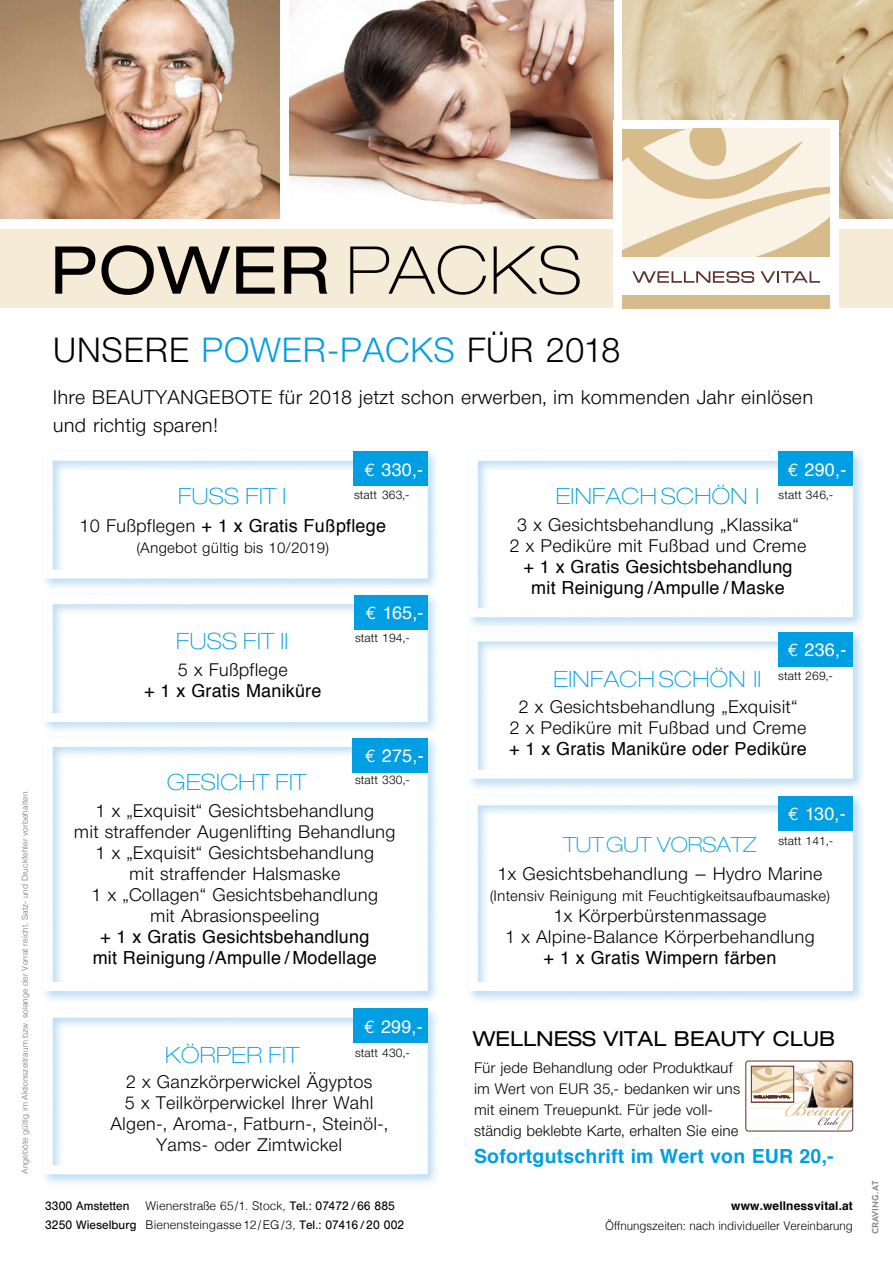
<style>
.page{position:relative;width:893px;height:1263px;background:#fff}
.page>*{position:absolute;margin:0;border:0;box-sizing:border-box;transform-origin:0 0}
.t1{font:expanded 66px "Helvetica Neue";letter-spacing:.02em;color:#000}
.t2{font:300 34.5px "Neue Helvetica BQ";letter-spacing:.01em;color:#000}
.t3{font:100 expanded 22.5px "Helvetica Neue";letter-spacing:.015em;color:#009fe3}
.t4{font:100 expanded 21px "Helvetica Neue";color:#009fe3}
.t5{font:expanded 20.7px "Helvetica Neue";color:#000}
.t6{font:300 19.5px/27.3px "Neue Helvetica BQ";letter-spacing:.01em;color:#000}
.t7{font:700 19.5px "Helvetica";letter-spacing:.01em;color:#009fe3}
.t8{font:300 18px/21px "Neue Helvetica BQ";letter-spacing:.01em;color:#000;text-align:center}
.t9{font:18px/21px "Helvetica";letter-spacing:.01em;color:#000;text-align:center}
.t10{font:18px "Helvetica";letter-spacing:.01em;color:#fff}
.t11{font:300 15px/21px "Neue Helvetica BQ";color:#000}
.t12{font:300 12px "Neue Helvetica BQ";letter-spacing:.01em;color:#000}
.t13{font:12px "Helvetica BQ";letter-spacing:.005em;color:#000}
.t14{font:300 12px "Helvetica";letter-spacing:-.005em;color:#000;scale:.96 1}
.t15{font:300 12px "Helvetica";letter-spacing:-.005em;color:#000}
.t16{font:700 12px "Helvetica";letter-spacing:.01em;color:#000}
.t17{font:700 9px "Brandon Grotesque";color:#878787}
.t18{font:300 8.25px "Helvetica";letter-spacing:.005em;color:#706f6f}
.s1{font-weight:100}
.s2{color:#009fe3}
.s3{font-family:"Euro Mono"}
.s4{font-family:"Neue Helvetica BQ";font-weight:300}
.s5{font-family:"Helvetica BQ";font-weight:400}
.s6{font-family:"Helvetica";font-weight:300}
</style>
<div class="page">
<img style="left:290px;top:0;width:323px;height:218px">
<img style="left:623px;top:0;width:270px;height:218px">
<div style="left:0;top:229px;width:613px;height:79px;background:#f6ebd7"></div>
<div style="left:839px;top:229px;width:54px;height:79px;background:#f6ebd7"></div>
<img style="left:0;top:0;width:279px;height:218px">
<div style="left:613px;top:120px;width:226px;height:196px;background:#fff"></div>
<div style="left:622px;top:129px;width:208px;height:179px;background:#d8bb8b"></div>
<div style="left:622px;top:257px;width:208px;height:38px;background:#fff"></div>
<svg style="left:622px;top:129px;width:208px;height:154px"></svg>
<img style="left:782px;top:1061px;width:71px;height:5px">
<div style="left:746px;top:1061px;width:107px;height:70px;border:1px solid #5d2f2d;border-radius:3px"></div>
<hr style="left:746px;top:1107px;width:107px;height:1px;background:#faefda">
<svg style="left:751px;top:1066px;width:102px;height:64px"></svg>
<div style="left:40px;top:734px;width:401px;height:270px;background:#a2cff0;opacity:.75"></div>
<div style="left:352px;top:738px;width:76px;height:34px;background:#009fe3"></div>
<div style="left:40px;top:1005px;width:401px;height:182px;background:#a2cff0;opacity:.75"></div>
<div style="left:44px;top:1009px;width:384px;height:165px;border:9px solid #fff"></div>
<div style="left:353px;top:1009px;width:75px;height:34px;background:#009fe3"></div>
<div style="left:40px;top:591px;width:401px;height:144px;background:#a2cff0;opacity:.75"></div>
<div style="left:354px;top:595px;width:74px;height:34px;background:#009fe3"></div>
<div style="left:40px;top:448px;width:401px;height:143px;background:#a2cff0;opacity:.75"></div>
<div style="left:44px;top:452px;width:384px;height:126px;border:9px solid #fff"></div>
<div style="left:353px;top:452px;width:75px;height:34px;background:#009fe3"></div>
<div style="left:465px;top:448px;width:401px;height:182px;background:#a2cff0;opacity:.75"></div>
<div style="left:778px;top:452px;width:75px;height:34px;background:#009fe3"></div>
<div style="left:465px;top:629px;width:401px;height:163px;background:#a2cff0;opacity:.75"></div>
<div style="left:778px;top:632px;width:75px;height:35px;background:#009fe3"></div>
<div style="left:465px;top:792px;width:401px;height:212px;background:#a2cff0;opacity:.75"></div>
<div style="left:778px;top:796px;width:75px;height:34px;background:#009fe3"></div>
<p class="t18" style="left:18px;top:1174px;width:386px;rotate:-90deg">Angeböte gültig im Aktionszeitraum bzw. solange der Vorrat reicht. Satz- und Druckfehler vorbehalten.</p>
<h1 class="t1" style="left:50px;top:230px;width:533px">POWER <span class="s1">PACKS</span></h1>
<h2 class="t2" style="left:53px;top:328px;width:569px">UNSERE <span class="s2">POWER-PACKS</span> FÜR 2018</h2>
<p class="t6" style="left:53px;top:384px;width:762px">Ihre BEAUTYANGEBOTE für 2018 jetzt schon erwerben, im kommenden Jahr einlösen und richtig sparen!</p>
<p class="t10" style="left:788px;top:455px;width:60px"><span class="s3">€</span> 290,-</p>
<p class="t12" style="left:779px;top:487px;width:56px">statt 346,-</p>
<p class="t10" style="left:365px;top:455px;width:60px"><span class="s3">€</span> 330,-</p>
<p class="t12" style="left:354px;top:488px;width:57px">statt 363,-</p>
<p class="t3" style="left:556px;top:483px;width:205px">EINFACH SCHÖN I</p>
<p class="t8" style="left:510px;top:514px;width:298px">3 x Gesichtsbehandlung „Klassika“<br>2 x Pediküre mit Fußbad und Creme</p>
<p class="t9" style="left:523px;top:556px;width:271px">+ 1 x Gratis Gesichtsbehandlung mit Reinigung / Ampulle / Maske</p>
<p class="t3" style="left:178px;top:483px;width:110px">FUSS FIT I</p>
<p class="t9" style="left:80px;top:515px;width:308px"><span class="s4">10 Fußpflegen</span> + 1 x Gratis Fußpflege</p>
<p class="t11" style="left:136px;top:537px;width:194px">(Angebot gültig bis 10/2019)</p>
<p class="t3" style="left:176px;top:627px;width:114px">FUSS FIT II</p>
<p class="t8" style="left:178px;top:659px;width:112px">5 x Fußpflege</p>
<p class="t9" style="left:144px;top:681px;width:179px">+ 1 x Gratis Maniküre</p>
<p class="t10" style="left:366px;top:599px;width:59px"><span class="s3">€</span> 165,-</p>
<p class="t12" style="left:355px;top:630px;width:56px">statt 194,-</p>
<p class="t10" style="left:365px;top:742px;width:60px"><span class="s3">€</span> 275,-</p>
<p class="t12" style="left:355px;top:773px;width:56px">statt 330,-</p>
<p class="t3" style="left:167px;top:769px;width:141px">GESICHT FIT</p>
<p class="t8" style="left:74px;top:800px;width:323px">1 x „Exquisit“ Gesichtsbehandlung<br>mit straffender Augenlifting Behandlung 1 x „Exquisit“ Gesichtsbehandlung<br>mit straffender Halsmaske<br>1 x „Collagen“ Gesichtsbehandlung<br>mit Abrasionspeeling</p>
<p class="t9" style="left:93px;top:926px;width:286px">+ 1 x Gratis Gesichtsbehandlung mit Reinigung / Ampulle / Modellage</p>
<p class="t10" style="left:364px;top:1012px;width:60px"><span class="s3">€</span> 299,-</p>
<p class="t12" style="left:355px;top:1045px;width:56px">statt 430,-</p>
<p class="t3" style="left:165px;top:1042px;width:136px">KÖRPER FIT</p>
<p class="t8" style="left:110px;top:1071px;width:279px">2 x Ganzkörperwickel Ägyptos<br>5 x Teilkörperwickel Ihrer Wahl<br>Algen-, Aroma-, Fatburn-, Steinöl-,<br>Yams- oder Zimtwickel</p>
<p class="t13" style="left:45px;top:1199px;width:86px">3300 Amstetten</p>
<p class="t15" style="left:146px;top:1195px;width:251px">Wienerstraße 65/1. Stock, <span class="s5">Tel.: 07472 / 66 885</span></p>
<p class="t13" style="left:45px;top:1219px;width:361px">3250 Wieselburg <span class="s6">Bienensteingasse12/EG/3,</span> Tel.: 07416 / 20 002</p>
<p class="t10" style="left:788px;top:636px;width:60px"><span class="s3">€</span> 236,-</p>
<p class="t12" style="left:778px;top:668px;width:56px">statt 269,-</p>
<p class="t3" style="left:554px;top:666px;width:209px">EINFACH SCHÖN II</p>
<p class="t8" style="left:510px;top:696px;width:298px">2 x Gesichtsbehandlung „Exquisit“<br>2 x Pediküre mit Fußbad und Creme</p>
<p class="t9" style="left:509px;top:739px;width:299px">+ 1 x Gratis Maniküre oder Pediküre</p>
<p class="t10" style="left:788px;top:800px;width:59px"><span class="s3">€</span> 130,-</p>
<p class="t12" style="left:778px;top:833px;width:56px">statt 141,-</p>
<p class="t4" style="left:563px;top:832px;width:194px">TUT GUT VORSATZ</p>
<p class="t8" style="left:497px;top:863px;width:327px">1x Gesichtsbehandlung – Hydro Marine</p>
<p class="t11" style="left:490px;top:885px;width:342px">(Intensiv Reinigung mit Feuchtigkeitsaufbaumaske)</p>
<p class="t8" style="left:505px;top:905px;width:311px">1x Körperbürstenmassage<br>1 x Alpine-Balance Körperbehandlung</p>
<p class="t9" style="left:544px;top:947px;width:234px">+ 1 x Gratis Wimpern färben</p>
<p class="t5" style="left:473px;top:1026px;width:364px">WELLNESS VITAL BEAUTY CLUB</p>
<p class="t11" style="left:474px;top:1057px;width:268px">Für jede Behandlung oder Produktkauf im Wert von EUR 35,- bedanken wir uns mit einem Treuepunkt. Für jede voll&shy;ständig beklebte Karte, erhalten Sie eine</p>
<p class="t7" style="left:474px;top:1140px;width:361px">Sofortgutschrift im Wert von EUR 20,-</p>
<p class="t16" style="left:731px;top:1196px;width:123px">www.wellnessvital.at</p>
<p class="t14" style="left:605px;top:1215px;width:260px">Öffnungszeiten: nach individueller Vereinbarung</p>
<p class="t17" style="left:869px;top:1234px;width:55px;rotate:-90deg">CRAVING.AT</p>
</div>
